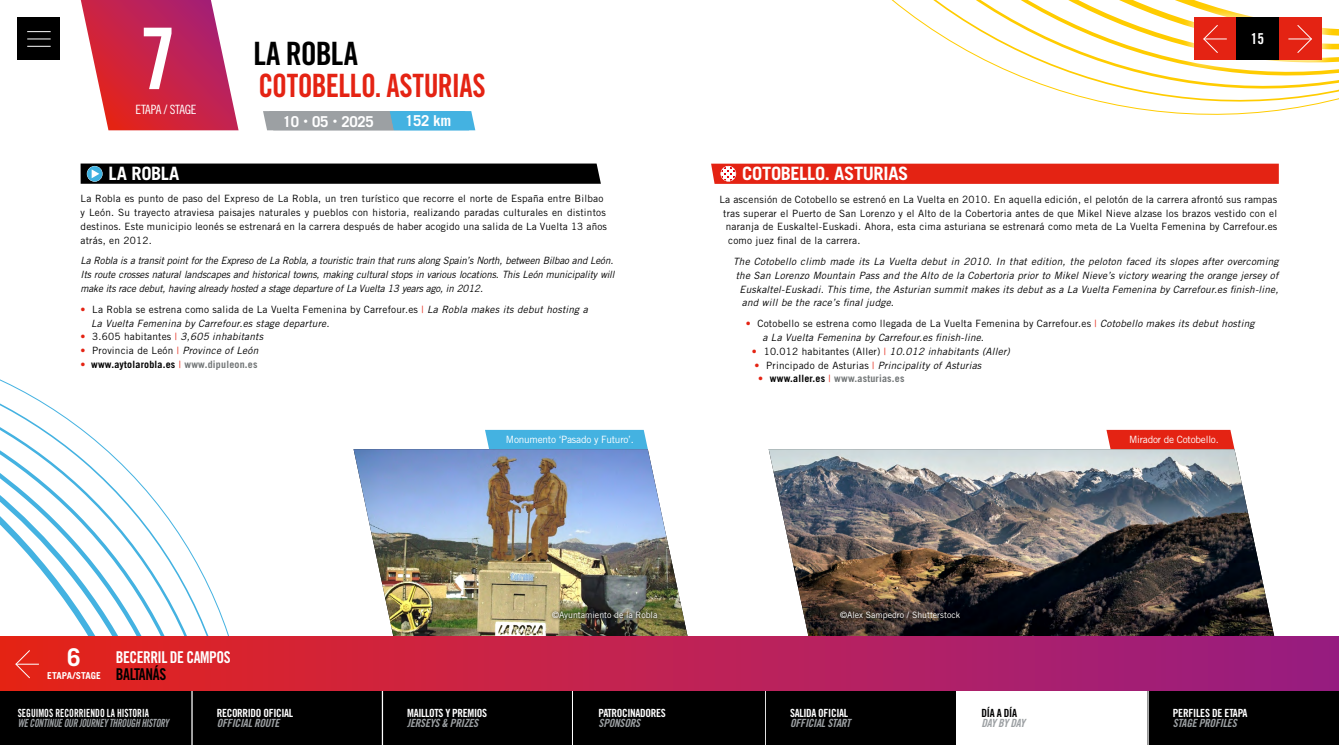
<style>
.page{position:relative;width:1339px;height:745px;background:#fff}
.page>*{position:absolute;margin:0;border:0;box-sizing:border-box;transform-origin:0 0}
.t1{font:85px "Trade Gothic LT Pro Bd Cn 20";color:#fff}
.t2{font:32.12px "Trade Gothic LT Pro Bd Cn 20";letter-spacing:-.015em;color:#e42313;scale:.93 1}
.t3{font:32.12px "Trade Gothic LT Pro Bd Cn 20";letter-spacing:-.025em;color:#000}
.t4{font:700 24.38px "Trade Gothic LT Pro";color:#fff}
.t5{font:700 18.38px "Trade Gothic LT Pro";letter-spacing:-.015em;color:#fff}
.t6{font:16.25px "Trade Gothic LT Pro Bd Cn 20";letter-spacing:-.03em;color:#fff;scale:.95 1}
.t7{font:16.25px "Trade Gothic LT Pro Bd Cn 20";letter-spacing:-.02em;color:#000;scale:.95 1}
.t8{font:700 15px "Trade Gothic LT Pro";letter-spacing:-.02em;color:#fff}
.t9{font:15px "Trade Gothic LT Pro Bd Cn 20";color:#fff}
.t10{font:12.75px "Trade Gothic LT Pro Cn 18";letter-spacing:-.02em;color:#fff}
.t11{font:11.25px "Trade Gothic LT Pro Bd Cn 20";letter-spacing:-.03em;color:#fff}
.t12{font:11.25px "Trade Gothic LT Pro Bd Cn 20 Obl";letter-spacing:-.02em;color:#9ca0a3}
.t13{font:11.25px "Trade Gothic LT Pro Bd Cn 20 Obl";letter-spacing:-.02em;color:#9ca0a3;scale:.85 1}
.t14{font:11.25px "Trade Gothic LT Pro Bd Cn 20";color:#fff;scale:.85 1}
.t15{font:11.25px "Trade Gothic LT Pro Bd Cn 20";letter-spacing:-.02em;color:#000}
.t16{font:italic 10px/13.8px "Trade Gothic LT Pro";letter-spacing:.02em;color:#000}
.t17{font:10px/13.8px "Trade Gothic LT Pro";letter-spacing:.02em;color:#000}
.t18{font:italic 10px/13.8px "Trade Gothic LT Pro";letter-spacing:-.01em;color:#000}
.t19{font:10px "Trade Gothic LT Pro";letter-spacing:-.02em;color:#fff}
.t20{font:700 10px "Trade Gothic LT Pro";letter-spacing:.02em;color:#000}
.t21{font:700 10px "Trade Gothic LT Pro";letter-spacing:.02em;color:#717576}
.t22{font:700 9.62px "Trade Gothic LT Pro";color:#fff}
.t23{font:8.75px "Trade Gothic LT Pro";color:#fff}
.s1{font-size:21.25px}
.s2{font-style:normal;color:#e42313}
.s3{font-style:normal}
.s4{color:#e42313}
.s5{font-style:italic}
.s6{font-weight:400;color:#e42313}
.s7{color:#717576}
.s8{color:#000}
</style>
<div class="page">
<svg style="left:0;top:437px;width:229px;height:199px"></svg>
<svg style="left:0;top:461px;width:226px;height:175px"></svg>
<svg style="left:0;top:484px;width:210px;height:152px"></svg>
<svg style="left:0;top:507px;width:203px;height:129px"></svg>
<svg style="left:1131px;top:108px;width:166px;height:7px"></svg>
<svg style="left:1060px;top:91px;width:278px;height:17px"></svg>
<svg style="left:1016px;top:75px;width:322px;height:16px"></svg>
<svg style="left:263px;top:111px;width:212px;height:19px;background:#7ba8bc"></svg>
<svg style="left:81px;top:0;width:157px;height:130px"></svg>
<img style="left:353px;top:449px;width:335px;height:187px">
<svg style="left:485px;top:429px;width:162px;height:20px;background:#4fb6e2"></svg>
<svg style="left:711px;top:163px;width:567px;height:21px;background:#e52e1f"></svg>
<svg style="left:81px;top:163px;width:520px;height:21px;background:#0c0d0e"></svg>
<svg style="left:548px;top:608px;width:112px;height:15px;background:#5b5c3f"></svg>
<img style="left:768px;top:449px;width:507px;height:187px">
<svg style="left:1106px;top:429px;width:128px;height:20px;background:#e63324"></svg>
<svg style="left:836px;top:608px;width:127px;height:15px;background:#342a26"></svg>
<div style="left:0;top:690px;width:191px;height:54px;background:#000"></div>
<div style="left:191px;top:690px;width:192px;height:54px;background:#000"></div>
<div style="left:382px;top:690px;width:191px;height:54px;background:#000"></div>
<div style="left:764px;top:690px;width:192px;height:54px;background:#000"></div>
<div style="left:1147px;top:690px;width:191px;height:54px;background:#000"></div>
<hr style="left:191px;top:690px;width:2px;height:54px;background:#fff">
<hr style="left:382px;top:690px;width:1px;height:54px;background:#fff">
<hr style="left:572px;top:690px;width:1px;height:54px;background:#fff">
<hr style="left:764px;top:690px;width:1px;height:54px;background:#fff">
<hr style="left:1147px;top:690px;width:1px;height:54px;background:#fff">
<div style="left:573px;top:690px;width:191px;height:54px;background:#000"></div>
<div style="left:18px;top:18px;width:42px;height:42px;background:#000"></div>
<svg style="left:27px;top:31px;width:24px;height:1px"></svg>
<svg style="left:27px;top:39px;width:24px;height:1px"></svg>
<svg style="left:27px;top:46px;width:24px;height:1px"></svg>
<svg style="left:891px;top:0;width:447px;height:75px"></svg>
<div style="left:1236px;top:18px;width:42px;height:42px;background:#000"></div>
<div style="left:0;top:636px;width:1338px;height:54px;background:linear-gradient(to right,#e6251b,#981e86)"></div>
<svg style="left:15px;top:649px;width:24px;height:29px"></svg>
<h1 class="t1" style="left:139px;top:7px;width:39px">7</h1>
<p class="t10" style="left:136px;top:102px;width:62px">ETAPA / STAGE</p>
<h3 class="t5" style="left:109px;top:162px;width:72px">LA ROBLA</h3>
<h2 class="t3" style="left:253px;top:34px;width:106px">LA ROBLA</h2>
<h2 class="t2" style="left:258px;top:66px;width:246px">COTOBELLO. ASTURIAS</h2>
<h3 class="t8" style="left:289px;top:111px;width:93px">02 <span class="s1">·</span> 05 <span class="s1">·</span> 2023</h3>
<h3 class="t8" style="left:413px;top:111px;width:51px">05,1 km</h3>
<h3 class="t8" style="left:283px;top:112px;width:93px">10 <span class="s1">·</span> 05 <span class="s1">·</span> 2025</h3>
<h3 class="t8" style="left:405px;top:111px;width:48px">152 km</h3>
<p class="t17" style="left:81px;top:192px;width:528px">La Robla es punto de paso del Expreso de La Robla, un tren turístico que recorre el norte de España entre Bilbao y León. Su trayecto atraviesa paisajes naturales y pueblos con historia, realizando paradas culturales en distintos destinos. Este municipio leonés se estrenará en la carrera después de haber acogido una salida de La Vuelta 13 años atrás, en 2012.</p>
<p class="t18" style="left:81px;top:254px;width:535px">La Robla is a transit point for the Expreso de La Robla, a touristic train that runs along Spain’s North, between Bilbao and León.<br>Its route crosses natural landscapes and historical towns, making cultural stops in various locations. This León municipality will make its race debut, having already hosted a stage departure of La Vuelta 13 years ago, in 2012.</p>
<p class="t16" style="left:91px;top:302px;width:498px;text-indent:-11px"><span class="s2">•</span> <span class="s3">La Robla se estrena como salida de La Vuelta Femenina by Carrefour.es</span> <span class="s2">|</span> La Robla makes its debut hosting a<br>La Vuelta Femenina by Carrefour.es stage departure.</p>
<p class="t16" style="left:81px;top:330px;width:184px"><span class="s2">•</span> <span class="s3">3.605 habitantes</span> <span class="s2">|</span> 3,605 inhabitants</p>
<p class="t17" style="left:81px;top:343px;width:179px"><span class="s4">•</span> Provincia de León <span class="s4">|</span> <span class="s5">Province of León</span></p>
<p class="t20" style="left:81px;top:358px;width:178px"><span class="s6">•</span> www.aytolarobla.es <span class="s6">|</span> <span class="s7">www.dipuleon.es</span></p>
<p class="t19" style="left:506px;top:432px;width:129px">Monumento ‘Pasado y Futuro’.</p>
<h3 class="t5" style="left:742px;top:162px;width:168px">COTOBELLO. ASTURIAS</h3>
<h3 class="t9" style="left:1250px;top:30px;width:15px">15</h3>
<p class="t17" style="left:719px;top:192px;width:559px">La ascensión de Cotobello se estrenó en La Vuelta en 2010. En aquella edición, el pelotón de la carrera afrontó sus rampas</p>
<p class="t17" style="left:723px;top:206px;width:555px">tras superar el Puerto de San Lorenzo y el Alto de la Cobertoria antes de que Mikel Nieve alzase los brazos vestido con el</p>
<p class="t17" style="left:725px;top:220px;width:553px">naranja de Euskaltel-Euskadi. Ahora, esta cima asturiana se estrenará como meta de La Vuelta Femenina by Carrefour.es</p>
<p class="t17" style="left:728px;top:233px;width:134px">como juez final de la carrera.</p>
<p class="t16" style="left:733px;top:254px;width:547px">The Cotobello climb made its La Vuelta debut in 2010. In that edition, the peloton faced its slopes after overcoming</p>
<p class="t16" style="left:735px;top:268px;width:544px">the San Lorenzo Mountain Pass and the Alto de la Cobertoria prior to Mikel Nieve’s victory wearing the orange jersey of</p>
<p class="t16" style="left:739px;top:282px;width:540px">Euskaltel-Euskadi. This time, the Asturian summit makes its debut as a La Vuelta Femenina by Carrefour.es finish-line,</p>
<p class="t16" style="left:742px;top:296px;width:153px">and will be the race’s final judge.</p>
<p class="t16" style="left:762px;top:317px;width:493px;text-indent:-17px"><span class="s2">•</span> <span class="s3">Cotobello se estrena como llegada de La Vuelta Femenina by Carrefour.es</span> <span class="s2">|</span> Cotobello makes its debut hosting a La Vuelta Femenina by Carrefour.es finish-line.</p>
<p class="t16" style="left:752px;top:344px;width:259px"><span class="s2">•</span> <span class="s3">10.012 habitantes (Aller)</span> <span class="s2">|</span> 10.012 inhabitants (Aller)</p>
<p class="t16" style="left:754px;top:358px;width:228px"><span class="s2">•</span> <span class="s3">Principado de Asturias</span> <span class="s2">|</span> Principality of Asturias</p>
<p class="t21" style="left:758px;top:372px;width:148px"><span class="s6">•</span> <span class="s8">www.aller.es</span> <span class="s6">|</span> www.asturias.es</p>
<p class="t19" style="left:1129px;top:432px;width:91px">Mirador de Cotobello.</p>
<h3 class="t4" style="left:67px;top:642px;width:15px">6</h3>
<p class="t22" style="left:47px;top:669px;width:55px">ETAPA/STAGE</p>
<h3 class="t6" style="left:116px;top:646px;width:122px">BECERRIL DE CAMPOS</h3>
<h3 class="t7" style="left:116px;top:664px;width:55px">BALTANÁS</h3>
<p class="t14" style="left:18px;top:705px;width:156px">SEGUIMOS RECORRIENDO LA HISTORIA</p>
<p class="t13" style="left:18px;top:715px;width:179px">WE CONTINUE OUR JOURNEY THROUGH HISTORY</p>
<p class="t11" style="left:217px;top:705px;width:78px">RECORRIDO OFICIAL</p>
<p class="t12" style="left:217px;top:715px;width:64px">OFFICIAL ROUTE</p>
<p class="t11" style="left:407px;top:705px;width:81px">MAILLOTS Y PREMIOS</p>
<p class="t12" style="left:407px;top:715px;width:72px">JERSEYS &amp; PRIZES</p>
<p class="t23" style="left:552px;top:609px;width:107px">©Ayuntamiento de la Robla</p>
<p class="t11" style="left:598px;top:705px;width:69px">PATROCINADORES</p>
<p class="t12" style="left:598px;top:715px;width:43px">SPONSORS</p>
<p class="t23" style="left:840px;top:609px;width:121px">©Alex Sampedro / Shutterstock</p>
<p class="t11" style="left:790px;top:705px;width:60px">SALIDA OFICIAL</p>
<p class="t12" style="left:790px;top:715px;width:62px">OFFICIAL START</p>
<p class="t15" style="left:981px;top:705px;width:37px">DÍA A DÍA</p>
<p class="t12" style="left:981px;top:715px;width:45px">DAY BY DAY</p>
<p class="t11" style="left:1172px;top:705px;width:76px">PERFILES DE ETAPA</p>
<p class="t12" style="left:1172px;top:715px;width:65px">STAGE PROFILES</p>
</div>
